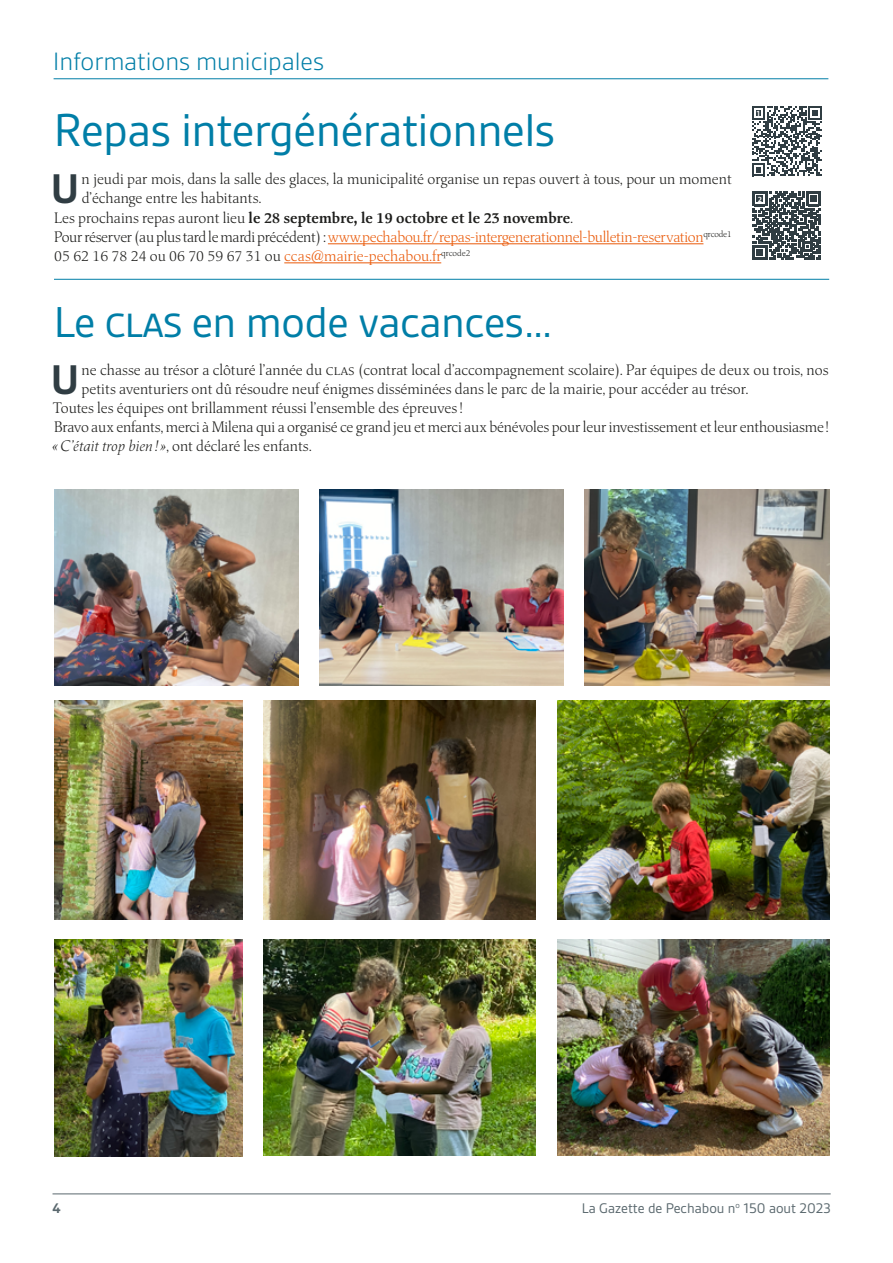
<style>
.page{position:relative;width:893px;height:1263px;background:#fff}
.page>*{position:absolute;margin:0;border:0;box-sizing:border-box;transform-origin:0 0}
.titre{font:49.5px "Gesta";letter-spacing:-.01em;color:#007ea7}
.titre-2{font:46.5px "Gesta";letter-spacing:-.01em;color:#007ea7}
.txt_lettrine_2{font:700 44.55px "Gesta";color:#303d43}
.rubrique{font:300 27px "Gesta";color:#007ea7}
.txt_lettrine_2-2{font:300 15px/19px "Classica Pro";color:#1d1d1b}
.t1{font:300 15px "Classica Pro";letter-spacing:-.02em;color:#ea5b0b}
.t2{font:600 15px "Classica Pro";letter-spacing:.01em;color:#1d1d1b}
.t3{font:15px "Gesta";color:#5a686e}
.t4{font:700 15px "Gesta";color:#5a686e}
.t5{font:700 7.95px "Gesta";color:#fff}
.s1{font-weight:300}
.s2{color:#1d1d1b}
.s3{color:#ea5b0b}
.s4{font-style:italic}
</style>
<div class="page">
<hr style="left:54px;top:79px;width:774px;height:1px;background:#007ea7">
<hr style="left:54px;top:279px;width:775px;height:1px;background:#007ea7">
<hr style="left:53px;top:1193px;width:778px;height:1px;background:#5a686e">
<hr style="left:328px;top:244px;width:375px;height:1px;background:#ea5b0b">
<hr style="left:284px;top:263px;width:157px;height:1px;background:#ea5b0b">
<img style="left:54px;top:489px;width:244px;height:196px">
<img style="left:585px;top:489px;width:244px;height:196px">
<img style="left:557px;top:701px;width:272px;height:219px">
<img style="left:54px;top:701px;width:188px;height:219px">
<img style="left:264px;top:701px;width:272px;height:219px">
<img style="left:557px;top:939px;width:272px;height:216px">
<img style="left:264px;top:939px;width:272px;height:216px">
<img style="left:54px;top:939px;width:188px;height:217px">
<img style="left:319px;top:489px;width:245px;height:196px">
<svg style="left:752px;top:106px;width:70px;height:70px"></svg>
<svg style="left:752px;top:192px;width:69px;height:68px"></svg>
<p class="rubrique" style="left:53px;top:46px;width:272px">Informations municipales</p>
<p class="titre" style="left:54px;top:102px;width:503px">Repas intergénérationnels</p>
<p class="txt_lettrine_2" style="left:51px;top:164px;width:29px">U</p>
<p class="txt_lettrine_2-2" style="left:82px;top:169px;width:652px">n jeudi par mois, dans la salle des glaces, la municipalité organise un repas ouvert à tous, pour un moment d’échange entre les habitants.</p>
<p class="t2" style="left:54px;top:207px;width:520px"><span class="s1">Les prochains repas auront lieu</span> le 28 septembre, le 19 octobre et le 23 novembre<span class="s1">.</span></p>
<p class="t1" style="left:54px;top:227px;width:679px"><span class="s2">Pour réserver (au plus tard le mardi précédent) :</span> www.pechabou.fr/repas-intergenerationnel-bulletin-reservation<sup>qrcode1</sup></p>
<p class="txt_lettrine_2-2" style="left:54px;top:246px;width:418px">05 62 16 78 24 ou 06 70 59 67 31 ou <span class="s3">ccas@mairie-pechabou.fr</span><sup>qrcode2</sup></p>
<p class="t5" style="left:757px;top:108px;width:5px">1</p>
<p class="t5" style="left:758px;top:194px;width:6px">2</p>
<p class="titre-2" style="left:54px;top:295px;width:501px">Le clas en mode vacances…</p>
<p class="txt_lettrine_2" style="left:51px;top:354px;width:29px">U</p>
<p class="txt_lettrine_2-2" style="left:82px;top:360px;width:748px">ne chasse au trésor a clôturé l’année du clas (contrat local d’accompagnement scolaire). Par équipes de deux ou trois, nos petits aventuriers ont dû résoudre neuf énigmes disséminées dans le parc de la mairie, pour accéder au trésor.</p>
<p class="txt_lettrine_2-2" style="left:53px;top:398px;width:411px">Toutes les équipes ont brillamment réussi l’ensemble des épreuves!</p>
<p class="txt_lettrine_2-2" style="left:54px;top:417px;width:776px">Bravo aux enfants, merci à Milena qui a organisé ce grand jeu et merci aux bénévoles pour leur investissement et leur enthousiasme!</p>
<p class="txt_lettrine_2-2" style="left:52px;top:436px;width:261px"><span class="s4">«C’était trop bien! »</span>, ont déclaré les enfants.</p>
<p class="t4" style="left:53px;top:1200px;width:10px">4</p>
<p class="t3" style="left:582px;top:1200px;width:250px">La Gazette de Pechabou n<sup>o</sup> 150 aout 2023</p>
</div>
